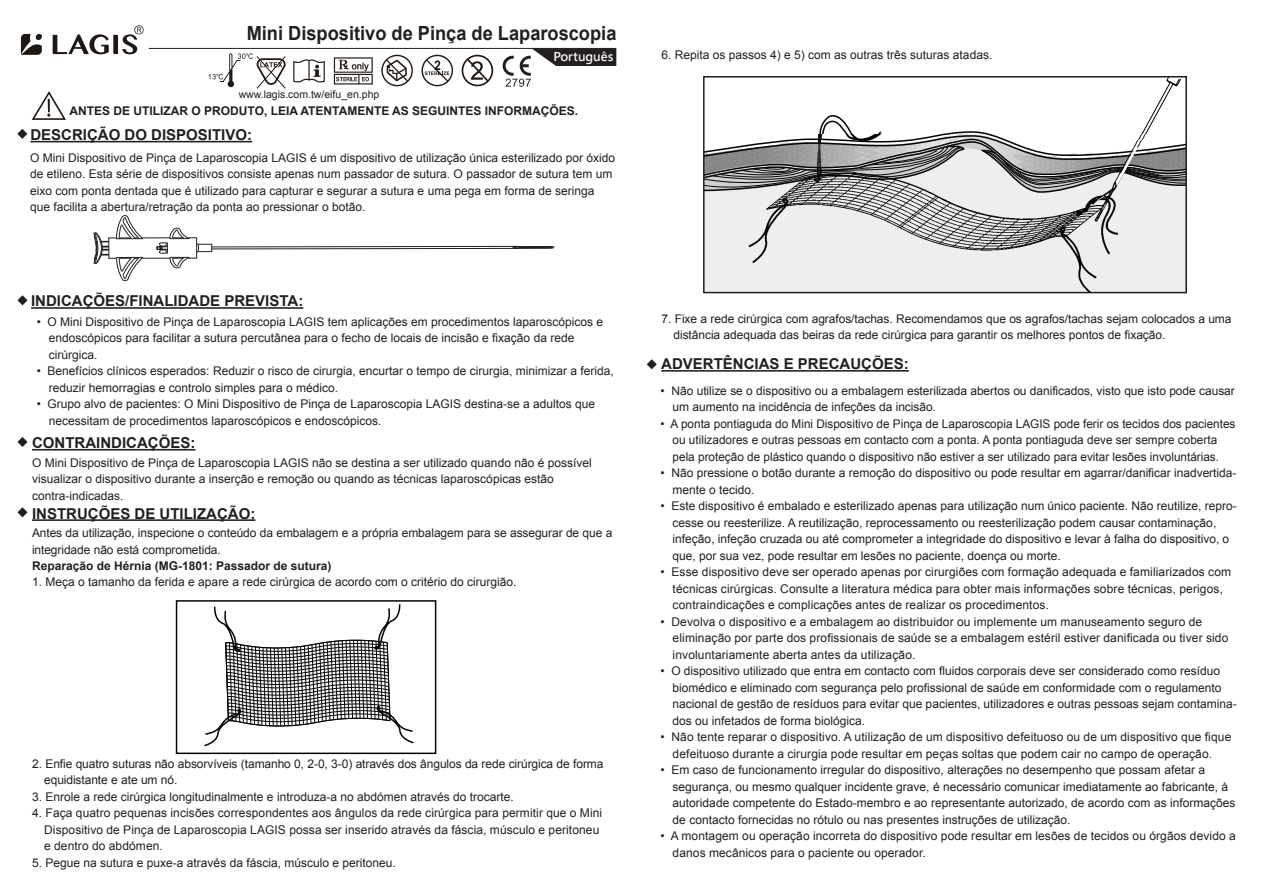
<style>
.page{position:relative;width:1263px;height:893px;background:#fff}
.page>*{position:absolute;margin:0;border:0;box-sizing:border-box;transform-origin:0 0}
.t1{font:700 19.5px "Arial";color:#231f20;scale:.93 1}
.t2{font:700 15px "Arial";color:#231f20}
.t3{font:12px/16.5px "Arial";color:#231f20}
.t4{font:700 12px "Arial";color:#231f20}
.t5{font:700 12px "Microsoft Jheng Hei";color:#fff}
.t6{font:10.5px "Arial";color:#231f20}
</style>
<div class="page">
<hr style="left:149px;top:48px;width:467px;height:1px;background:#231f20">
<svg style="left:462px;top:55px;width:31px;height:31px"></svg>
<svg style="left:293px;top:59px;width:32px;height:24px"></svg>
<svg style="left:381px;top:55px;width:32px;height:31px"></svg>
<svg style="left:421px;top:55px;width:32px;height:31px"></svg>
<svg style="left:334px;top:57px;width:39px;height:28px"></svg>
<svg style="left:208px;top:53px;width:78px;height:36px"></svg>
<svg style="left:93px;top:215px;width:462px;height:66px"></svg>
<div style="left:176px;top:600px;width:260px;height:154px;border:2px solid #070404"></div>
<svg style="left:204px;top:604px;width:210px;height:143px"></svg>
<svg style="left:503px;top:48px;width:113px;height:39px"></svg>
<svg style="left:706px;top:79px;width:478px;height:211px"></svg>
<div style="left:703px;top:76px;width:484px;height:217px;border:2px solid #231f20"></div>
<svg style="left:32px;top:91px;width:34px;height:29px"></svg>
<svg style="left:53px;top:25px;width:91px;height:30px"></svg>
<svg style="left:21px;top:34px;width:21px;height:21px"></svg>
<svg style="left:17px;top:129px;width:10px;height:10px"></svg>
<hr style="left:30px;top:141px;width:222px;height:1px;background:#231f20">
<svg style="left:17px;top:295px;width:11px;height:10px"></svg>
<hr style="left:31px;top:307px;width:272px;height:2px;background:#231f20">
<svg style="left:17px;top:437px;width:11px;height:10px"></svg>
<hr style="left:32px;top:449px;width:163px;height:1px;background:#231f20">
<svg style="left:17px;top:507px;width:11px;height:10px"></svg>
<hr style="left:32px;top:519px;width:223px;height:2px;background:#231f20">
<svg style="left:647px;top:359px;width:10px;height:10px"></svg>
<hr style="left:661px;top:370px;width:248px;height:2px;background:#231f20">
<h1 class="t1" style="left:247px;top:20px;width:399px">Mini Dispositivo de Pinça de Laparoscopia</h1>
<p class="t5" style="left:554px;top:50px;width:61px">Português</p>
<p class="t6" style="left:239px;top:88px;width:142px">www.lagis.com.tw/eifu_en.php</p>
<p class="t4" style="left:70px;top:103px;width:510px">ANTES DE UTILIZAR O PRODUTO, LEIA ATENTAMENTE AS SEGUINTES INFORMAÇÕES.</p>
<p class="t2" style="left:30px;top:125px;width:223px">DESCRIÇÃO DO DISPOSITIVO:</p>
<p class="t3" style="left:30px;top:149px;width:586px">O Mini Dispositivo de Pinça de Laparoscopia LAGIS é um dispositivo de utilização única esterilizado por óxido de etileno. Esta série de dispositivos consiste apenas num passador de sutura. O passador de sutura tem um eixo com ponta dentada que é utilizado para capturar e segurar a sutura e uma pega em forma de seringa que facilita a abertura/retração da ponta ao pressionar o botão.</p>
<p class="t2" style="left:31px;top:291px;width:274px">INDICAÇÕES/FINALIDADE PREVISTA:</p>
<p class="t3" style="left:49px;top:313px;width:556px;text-indent:-12px">• O Mini Dispositivo de Pinça de Laparoscopia LAGIS tem aplicações em procedimentos laparoscópicos e endoscópicos para facilitar a sutura percutânea para o fecho de locais de incisão e fixação da rede cirúrgica.</p>
<p class="t3" style="left:49px;top:363px;width:567px;text-indent:-12px">• Benefícios clínicos esperados: Reduzir o risco de cirurgia, encurtar o tempo de cirurgia, minimizar a ferida, reduzir hemorragias e controlo simples para o médico.</p>
<p class="t3" style="left:49px;top:396px;width:548px;text-indent:-12px">• Grupo alvo de pacientes: O Mini Dispositivo de Pinça de Laparoscopia LAGIS destina-se a adultos que necessitam de procedimentos laparoscópicos e endoscópicos.</p>
<p class="t2" style="left:32px;top:433px;width:165px">CONTRAINDICAÇÕES:</p>
<p class="t3" style="left:32px;top:454px;width:561px">O Mini Dispositivo de Pinça de Laparoscopia LAGIS não se destina a ser utilizado quando não é possível visualizar o dispositivo durante a inserção e remoção ou quando as técnicas laparoscópicas estão contra-indicadas.</p>
<p class="t3" style="left:32px;top:525px;width:582px">Antes da utilização, inspecione o conteúdo da embalagem e a própria embalagem para se assegurar de que a integridade não está comprometida.</p>
<p class="t2" style="left:32px;top:503px;width:225px">INSTRUÇÕES DE UTILIZAÇÃO:</p>
<p class="t4" style="left:32px;top:558px;width:301px">Reparação de Hérnia (MG-1801: Passador de sutura)</p>
<p class="t3" style="left:32px;top:574px;width:486px">1. Meça o tamanho da ferida e apare a rede cirúrgica de acordo com o critério do cirurgião.</p>
<p class="t3" style="left:44px;top:755px;width:561px;text-indent:-12px">2. Enfie quatro suturas não absorvíveis (tamanho 0, 2-0, 3-0) através dos ângulos da rede cirúrgica de forma equidistante e ate um nó.</p>
<p class="t3" style="left:32px;top:788px;width:483px">3. Enrole a rede cirúrgica longitudinalmente e introduza-a no abdómen através do trocarte.</p>
<p class="t3" style="left:44px;top:805px;width:559px;text-indent:-12px">4. Faça quatro pequenas incisões correspondentes aos ângulos da rede cirúrgica para permitir que o Mini<br>Dispositivo de Pinça de Laparoscopia LAGIS possa ser inserido através da fáscia, músculo e peritoneu e dentro do abdómen.</p>
<p class="t3" style="left:32px;top:854px;width:365px">5. Pegue na sutura e puxe-a através da fáscia, músculo e peritoneu.</p>
<p class="t3" style="left:661px;top:46px;width:332px">6. Repita os passos 4) e 5) com as outras três suturas atadas.</p>
<p class="t3" style="left:673px;top:310px;width:559px;text-indent:-12px">7. Fixe a rede cirúrgica com agrafos/tachas. Recomendamos que os agrafos/tachas sejam colocados a uma distância adequada das beiras da rede cirúrgica para garantir os melhores pontos de fixação.</p>
<p class="t2" style="left:661px;top:354px;width:249px">ADVERTÊNCIAS E PRECAUÇÕES:</p>
<p class="t3" style="left:673px;top:382px;width:564px;text-indent:-12px">• Não utilize se o dispositivo ou a embalagem esterilizada abertos ou danificados, visto que isto pode causar um aumento na incidência de infeções da incisão.</p>
<p class="t3" style="left:661px;top:415px;width:576px;text-align:center">• A ponta pontiaguda do Mini Dispositivo de Pinça de Laparoscopia LAGIS pode ferir os tecidos dos pacientes ou utilizadores e outras pessoas em contacto com a ponta. A ponta pontiaguda deve ser sempre coberta<br>pela proteção de plástico quando o dispositivo não estiver a ser utilizado para evitar lesões involuntárias.</p>
<p class="t3" style="left:673px;top:465px;width:565px;text-indent:-12px">• Não pressione o botão durante a remoção do dispositivo ou pode resultar em agarrar/danificar inadvertida&shy;mente o tecido.</p>
<p class="t3" style="left:673px;top:498px;width:566px;text-indent:-12px">• Este dispositivo é embalado e esterilizado apenas para utilização num único paciente. Não reutilize, repro&shy;cesse ou reesterilize. A reutilização, reprocessamento ou reesterilização podem causar contaminação, infeção, infeção cruzada ou até comprometer a integridade do dispositivo e levar à falha do dispositivo, o que, por sua vez, pode resultar em lesões no paciente, doença ou morte.</p>
<p class="t3" style="left:673px;top:564px;width:560px;text-indent:-12px">• Esse dispositivo deve ser operado apenas por cirurgiões com formação adequada e familiarizados com técnicas cirúrgicas. Consulte a literatura médica para obter mais informações sobre técnicas, perigos, contraindicações e complicações antes de realizar os procedimentos.</p>
<p class="t3" style="left:673px;top:613px;width:557px;text-indent:-12px">• Devolva o dispositivo e a embalagem ao distribuidor ou implemente um manuseamento seguro de eliminação por parte dos profissionais de saúde se a embalagem estéril estiver danificada ou tiver sido involuntariamente aberta antes da utilização.</p>
<p class="t3" style="left:673px;top:663px;width:566px;text-indent:-12px">• O dispositivo utilizado que entra em contacto com fluidos corporais deve ser considerado como resíduo biomédico e eliminado com segurança pelo profissional de saúde em conformidade com o regulamento nacional de gestão de resíduos para evitar que pacientes, utilizadores e outras pessoas sejam contamina&shy;dos ou infetados de forma biológica.</p>
<p class="t3" style="left:661px;top:729px;width:572px;text-align:center">• Não tente reparar o dispositivo. A utilização de um dispositivo defeituoso ou de um dispositivo que fique defeituoso durante a cirurgia pode resultar em peças soltas que podem cair no campo de operação.</p>
<p class="t3" style="left:673px;top:762px;width:564px;text-indent:-12px">• Em caso de funcionamento irregular do dispositivo, alterações no desempenho que possam afetar a segurança, ou mesmo qualquer incidente grave, é necessário comunicar imediatamente ao fabricante, à autoridade competente do Estado-membro e ao representante autorizado, de acordo com as informações de contacto fornecidas no rótulo ou nas presentes instruções de utilização.</p>
<p class="t3" style="left:673px;top:828px;width:565px;text-indent:-12px">• A montagem ou operação incorreta do dispositivo pode resultar em lesões de tecidos ou órgãos devido a danos mecânicos para o paciente ou operador.</p>
</div>
